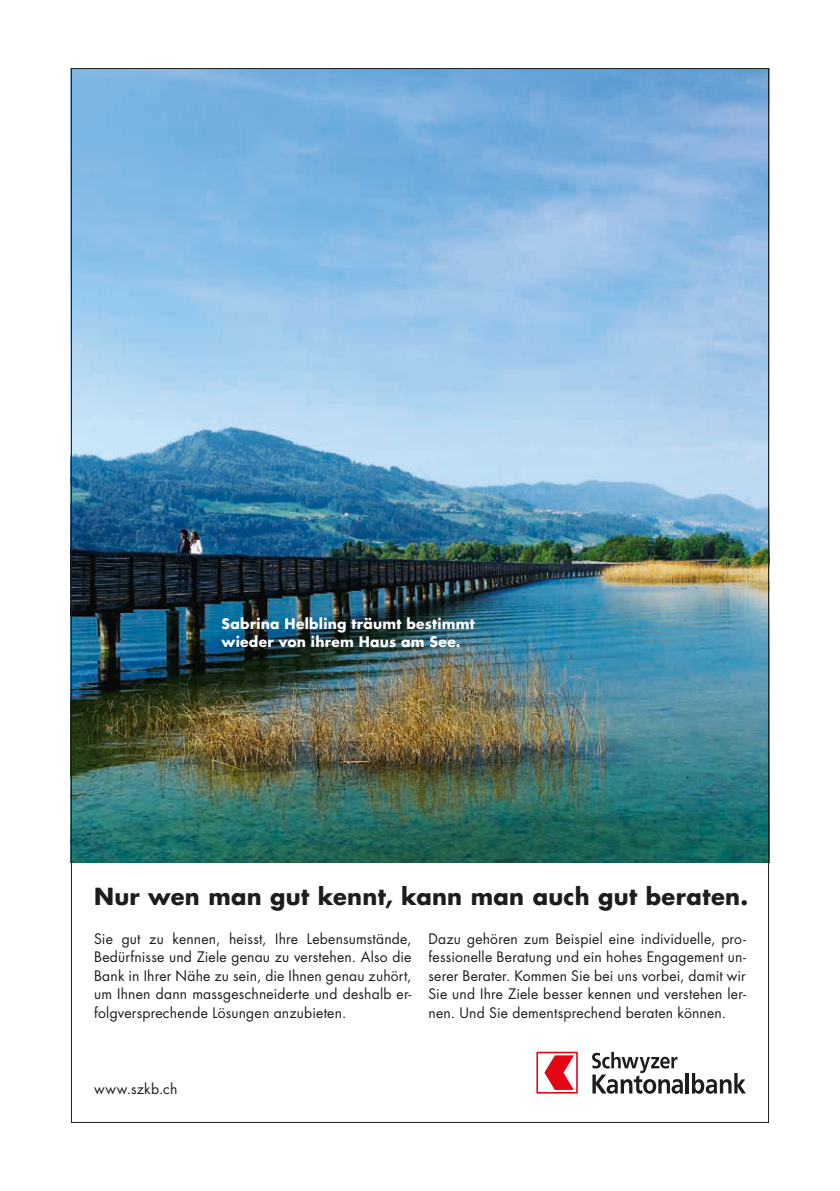
<style>
.page{position:relative;width:840px;height:1191px;background:#fff}
.page>*{position:absolute;margin:0;border:0;box-sizing:border-box;transform-origin:0 0}
.t1{font:700 23px "Futura";letter-spacing:.015em;color:#1d1d1b}
.t2{font:14.2px/18.6px "Futura";letter-spacing:.015em;color:#1d1d1b;text-align:justify}
.t3{font:700 14.2px/18.6px "Futura";letter-spacing:.015em;color:#fff}
</style>
<div class="page">
<svg style="left:592px;top:1051px;width:90px;height:42px"></svg>
<hr style="left:685px;top:1073px;width:3px;height:20px;background:#1d1d1b">
<svg style="left:692px;top:1073px;width:53px;height:20px"></svg>
<svg style="left:536px;top:1051px;width:41px;height:42px"></svg>
<img style="left:73px;top:70px;width:693px;height:792px">
<p class="t3" style="left:221px;top:613px;width:254px">Sabrina Helbling träumt bestimmt wieder von ihrem Haus am See.</p>
<h1 class="t1" style="left:94px;top:880px;width:655px">Nur wen man gut kennt, kann man auch gut beraten.</h1>
<p class="t2" style="left:94px;top:929px;width:319px">Sie gut zu kennen, heisst, Ihre Lebensumstände, Bedürfnisse und Ziele genau zu verstehen. Also die Bank in Ihrer Nähe zu sein, die Ihnen genau zuhört, um Ihnen dann massgeschneiderte und deshalb er&shy;folgversprechende Lösungen anzubieten.</p>
<p class="t2" style="left:428px;top:929px;width:319px">Dazu gehören zum Beispiel eine individuelle, pro&shy;fessionelle Beratung und ein hohes Engagement un&shy;serer Berater. Kommen Sie bei uns vorbei, damit wir Sie und Ihre Ziele besser kennen und verstehen ler&shy;nen. Und Sie dementsprechend beraten können.</p>
<p class="t2" style="left:94px;top:1079px;width:85px">www.szkb.ch</p>
</div>
